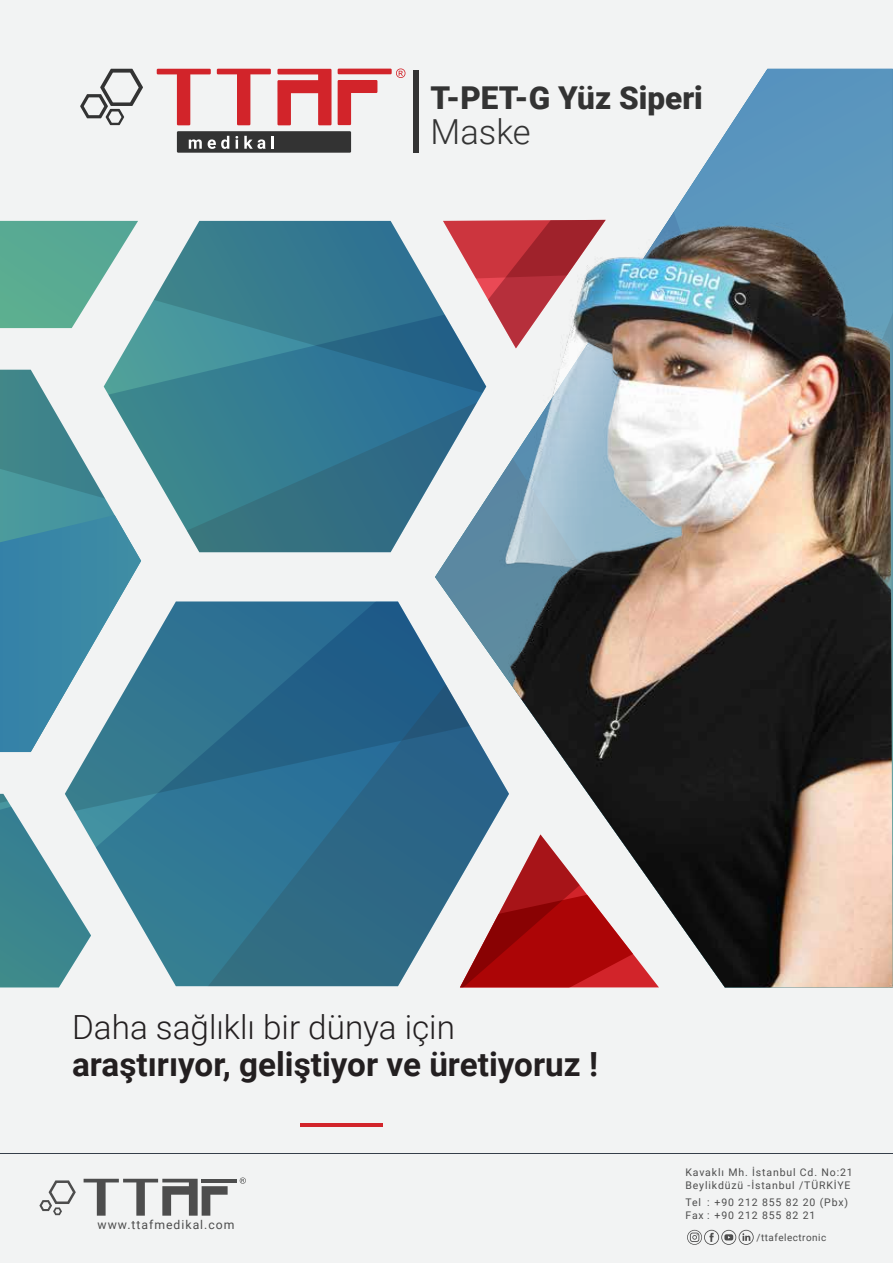
<style>
.page{position:relative;width:893px;height:1263px;background:#fff}
.page>*{position:absolute;margin:0;border:0;box-sizing:border-box;transform-origin:0 0}
.t1{font:300 34.5px "Roboto";color:#333}
.t2{font:700 33.3px "Roboto";color:#231f20}
.t3{font:300 33.3px "Roboto";color:#231f20}
.t4{font:900 31.5px "Roboto";color:#333}
.t5{font:12.15px "Roboto";letter-spacing:.08em;color:#4d4d4d}
.t6{font:10.5px/12.6px "Roboto";letter-spacing:.08em;color:#4d4d4d}
.t7{font:9.9px "Roboto";letter-spacing:.05em;color:#4d4d4d}
</style>
<div class="page">
<div style="left:0;top:1px;width:893px;height:1262px;background:#f2f3f3"></div>
<svg style="left:700px;top:69px;width:193px;height:102px;fill:#5a95be"></svg>
<div style="left:187px;top:221px;width:216px;height:20px;background:#347890"></div>
<svg style="left:113px;top:241px;width:322px;height:311px;background:#468597"></svg>
<svg style="left:65px;top:601px;width:370px;height:385px;background:#3d7995"></svg>
<svg style="left:0;top:221px;width:139px;height:107px"></svg>
<svg style="left:0;top:370px;width:141px;height:382px"></svg>
<svg style="left:0;top:794px;width:91px;height:193px"></svg>
<svg style="left:240px;top:1177px;width:6px;height:7px"></svg>
<hr style="left:202px;top:1179px;width:35px;height:3px;background:#4d4d4d">
<svg style="left:84px;top:1179px;width:144px;height:37px"></svg>
<svg style="left:39px;top:1180px;width:37px;height:35px"></svg>
<svg style="left:687px;top:1230px;width:67px;height:15px"></svg>
<hr style="left:0;top:1153px;width:893px;height:1px;background:#363f4a">
<svg style="left:157px;top:69px;width:54px;height:56px"></svg>
<svg style="left:217px;top:69px;width:54px;height:56px"></svg>
<div style="left:338px;top:69px;width:54px;height:5px;background:#d2242a"></div>
<svg style="left:338px;top:80px;width:39px;height:45px"></svg>
<svg style="left:396px;top:68px;width:9px;height:10px"></svg>
<svg style="left:277px;top:69px;width:55px;height:56px"></svg>
<svg style="left:80px;top:69px;width:63px;height:56px"></svg>
<div style="left:177px;top:131px;width:174px;height:22px;background:#333"></div>
<svg style="left:189px;top:139px;width:13px;height:10px"></svg>
<svg style="left:208px;top:136px;width:21px;height:13px"></svg>
<svg style="left:235px;top:136px;width:3px;height:13px"></svg>
<svg style="left:244px;top:136px;width:30px;height:13px"></svg>
<div style="left:413px;top:70px;width:5px;height:83px;background:#333"></div>
<hr style="left:300px;top:1123px;width:83px;height:3px;background:#d2242a">
<img style="left:435px;top:171px;width:458px;height:816px">
<h3 class="t4" style="left:431px;top:76px;width:274px">T-PET-G Yüz Siperi</h3>
<h1 class="t1" style="left:431px;top:107px;width:102px">Maske</h1>
<h2 class="t3" style="left:72px;top:1004px;width:384px">Daha sağlıklı bir dünya için</h2>
<h2 class="t2" style="left:72px;top:1041px;width:527px">araştırıyor, geliştiyor ve üretiyoruz !</h2>
<p class="t5" style="left:98px;top:1216px;width:139px">www.ttafmedikal.com</p>
<p class="t6" style="left:685px;top:1166px;width:169px">Kavaklı Mh. İstanbul Cd. No:21<br>Beylikdüzü -İstanbul /TÜRKİYE</p>
<p class="t6" style="left:685px;top:1196px;width:26px">Tel<br>Fax :</p>
<p class="t6" style="left:714px;top:1196px;width:135px">+90 212 855 82 20 (Pbx) +90 212 855 82 21</p>
<p class="t6" style="left:707px;top:1196px;width:4px">:</p>
<p class="t7" style="left:756px;top:1230px;width:71px">/ttafelectronic</p>
</div>
